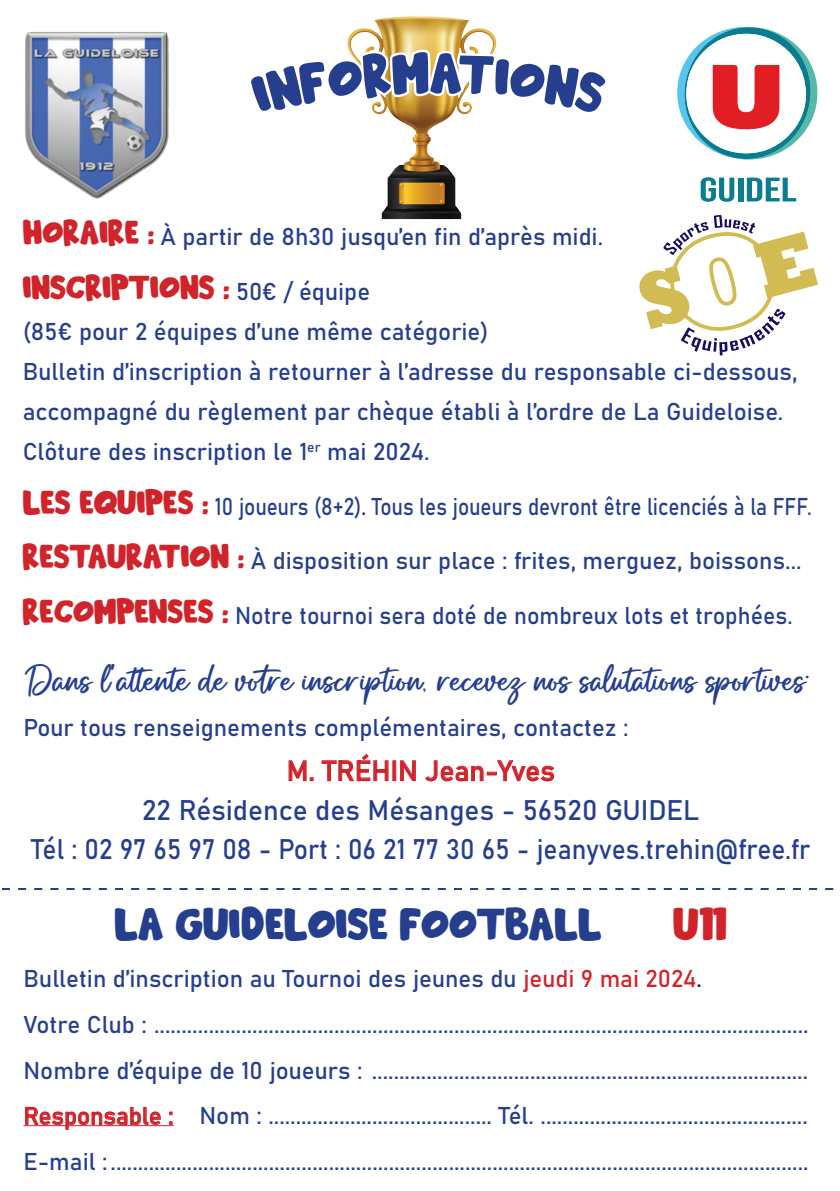
<style>
.page{position:relative;width:840px;height:1191px;background:#fff}
.page>*{position:absolute;margin:0;border:0;box-sizing:border-box;transform-origin:0 0}
.t1{font:48px "Beachday";color:#253f8e}
.t2{font:48px "Beachday";color:#d1232a}
.t3{font:36px "Beachday";color:#d1232a}
.t4{font:30px "Butterscotch";color:#253f8e}
.t5{font:28px/39.2px "Bahnschrift";color:#253f8e;text-align:center}
.t6{font:28px "Bahnschrift";color:#d1232a}
.t7{font:24px/45.8px "Bahnschrift";color:#253f8e}
.t8{font:24px "Bahnschrift";color:#253f8e;scale:.86 1}
.t9{font:24px "Bahnschrift";color:#253f8e;scale:.96 1}
.s1{font-family:"Beachday";font-size:36px;color:#d1232a}
.s2{font-family:"Bahnschrift";font-size:24px;color:#253f8e}
.s3{color:#231f20}
.s4{color:#d1232a}
</style>
<div class="page">
<svg style="left:288px;top:760px;width:25px;height:21px"></svg>
<div style="left:327px;top:762px;width:4px;height:19px;border:1px solid #d1232a"></div>
<div style="left:321px;top:760px;width:15px;height:4px;border:1px solid #d1232a"></div>
<svg style="left:338px;top:753px;width:49px;height:29px"></svg>
<div style="left:392px;top:760px;width:4px;height:21px;border:1px solid #d1232a"></div>
<svg style="left:400px;top:760px;width:16px;height:21px"></svg>
<svg style="left:425px;top:760px;width:59px;height:22px"></svg>
<svg style="left:496px;top:760px;width:58px;height:22px"></svg>
<hr style="left:23px;top:1125px;width:150px;height:1px;background:#d1232a">
<svg style="left:25px;top:1106px;width:136px;height:24px"></svg>
<svg style="left:169px;top:1121px;width:3px;height:4px"></svg>
<svg style="left:169px;top:1111px;width:3px;height:4px"></svg>
<svg style="left:1px;top:888px;width:833px;height:2px"></svg>
<img style="left:25px;top:32px;width:144px;height:167px">
<svg style="left:700px;top:177px;width:33px;height:25px"></svg>
<div style="left:737px;top:178px;width:5px;height:23px;background:#097d8f"></div>
<svg style="left:746px;top:178px;width:49px;height:23px"></svg>
<svg style="left:677px;top:27px;width:139px;height:132px"></svg>
<svg style="left:639px;top:215px;width:178px;height:140px"></svg>
<svg style="left:347px;top:16px;width:150px;height:204px"></svg>
<p class="t7" style="left:23px;top:212px;width:581px"><span class="s1">HORAIRE :</span> à partir de 8h30 jusqu’en fin d’après midi.</p>
<h2 class="t3" style="left:23px;top:266px;width:349px">INSCRIPTIONS : <span class="s2">50€ / équipe</span></h2>
<p class="t7" style="left:23px;top:309px;width:775px;line-height:40.2px">(85€ pour 2 équipes d’une même catégorie)<br>Bulletin d’inscription à retourner à l’adresse du responsable ci-dessous, accompagné du règlement par chèque établi à l’ordre de La Guideloise.<br>Clôture des inscription le 1<sup>er</sup> mai 2024.</p>
<p class="t8" style="left:23px;top:488px;width:918px"><span class="s1">LES EQUIPES :</span> 10 joueurs (8+2)<span class="s3">.</span> Tous les joueurs devront être licenciés à la FFF.</p>
<p class="t7" style="left:23px;top:536px;width:780px"><span class="s1">RESTAURATION :</span> à disposition sur place : frites, merguez, boissons...</p>
<p class="t9" style="left:23px;top:597px;width:803px"><span class="s1">RECOMPENSES :</span> N otre tournoi sera doté de nombreux lots et trophées.</p>
<p class="t4" style="left:23px;top:663px;width:787px">Dans l’attente de votre inscription, recevez nos salutations sportives.</p>
<p class="t7" style="left:23px;top:702px;width:606px">Pour tous renseignements complémentaires, contactez :</p>
<p class="t6" style="left:286px;top:749px;width:269px">M. tréhin Jean-Yves</p>
<p class="t5" style="left:31px;top:788px;width:780px">22 Résidence des Mésanges - 56520 GUI DEL<br>Tél : 02 97 65 97 08 - Port : 06 21 77 30 65 - jeanyves.trehin@free.fr</p>
<h1 class="t1" style="left:114px;top:896px;width:488px">LA GUIDELOISE FOOTBALL</h1>
<h1 class="t2" style="left:673px;top:896px;width:55px">U11</h1>
<p class="t7" style="left:23px;top:954px;width:786px">Bulletin d’inscription au Tournoi des jeunes du <span class="s4">jeudi 9 mai 2024</span><span class="s3">.<br></span>Votre Club : ........................................................................................................................<br>Nombre d’équipe de 10 joueurs : ................................................................................<br><span class="s4">Responsable :</span> Nom : ......................................... Tél. .................................................<br>E-mail : ................................................................................................................................</p>
</div>
